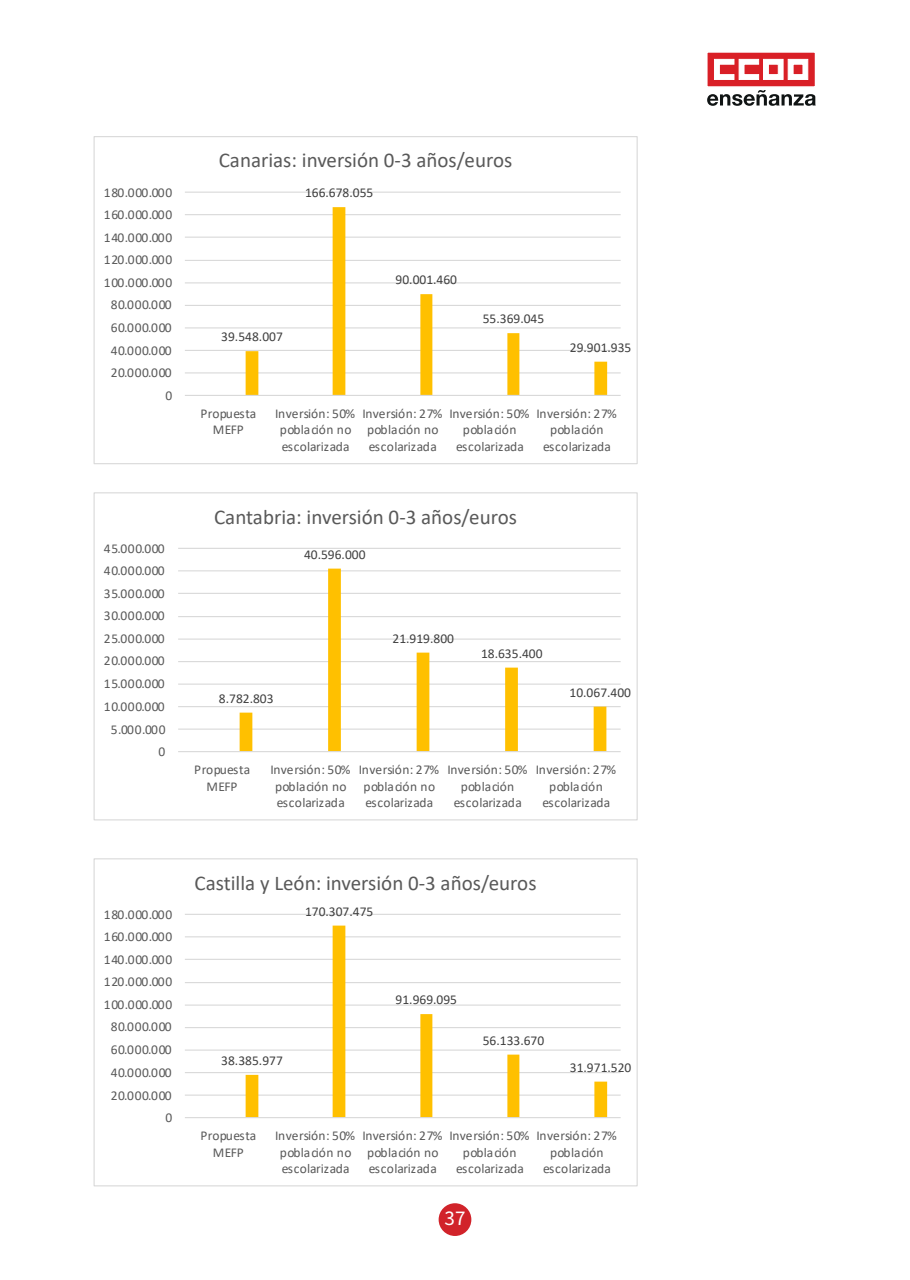
<style>
.page{position:relative;width:910px;height:1280px;background:#fff}
.page>*{position:absolute;margin:0;border:0;box-sizing:border-box;transform-origin:0 0}
.t1{font:21px "Calibri";color:#595959}
.t2{font:21px "Source Sans Pro";color:#fff}
.t3{font:13.5px/16.5px "Calibri";letter-spacing:-.005em;color:#595959;text-align:center}
.t4{font:13.5px "Calibri";letter-spacing:.03em;color:#595959}
.t5{font:13.5px "Calibri";color:#404040}
.t6{font:13.5px/16.5px "Calibri";color:#595959;text-align:center}
</style>
<div class="page">
<div style="left:439px;top:1203px;width:32px;height:33px;background:#d1232a;border-radius:50%"></div>
<div style="left:706px;top:51px;width:110px;height:37px;background:#d91f26;border:2px solid #fff"></div>
<svg style="left:714px;top:59px;width:95px;height:21px"></svg>
<svg style="left:707px;top:90px;width:109px;height:16px"></svg>
<hr style="left:185px;top:372px;width:436px;height:1px;background:#d9d9d9">
<hr style="left:185px;top:350px;width:436px;height:1px;background:#d9d9d9">
<hr style="left:185px;top:327px;width:436px;height:1px;background:#d9d9d9">
<hr style="left:185px;top:305px;width:436px;height:1px;background:#d9d9d9">
<hr style="left:185px;top:282px;width:436px;height:1px;background:#d9d9d9">
<hr style="left:185px;top:260px;width:436px;height:1px;background:#d9d9d9">
<hr style="left:185px;top:237px;width:436px;height:1px;background:#d9d9d9">
<hr style="left:185px;top:214px;width:436px;height:1px;background:#d9d9d9">
<hr style="left:185px;top:192px;width:436px;height:1px;background:#d9d9d9">
<svg style="left:246px;top:207px;width:361px;height:188px"></svg>
<hr style="left:185px;top:395px;width:436px;height:1px;background:#d9d9d9">
<hr style="left:178px;top:728px;width:443px;height:2px;background:#d9d9d9">
<hr style="left:178px;top:706px;width:443px;height:1px;background:#d9d9d9">
<hr style="left:178px;top:683px;width:443px;height:2px;background:#d9d9d9">
<hr style="left:178px;top:661px;width:443px;height:1px;background:#d9d9d9">
<hr style="left:178px;top:638px;width:443px;height:2px;background:#d9d9d9">
<hr style="left:178px;top:616px;width:443px;height:1px;background:#d9d9d9">
<hr style="left:178px;top:593px;width:443px;height:1px;background:#d9d9d9">
<hr style="left:178px;top:570px;width:443px;height:1px;background:#d9d9d9">
<hr style="left:178px;top:548px;width:443px;height:1px;background:#d9d9d9">
<svg style="left:240px;top:569px;width:366px;height:182px"></svg>
<hr style="left:178px;top:751px;width:443px;height:1px;background:#d9d9d9">
<hr style="left:185px;top:1094px;width:436px;height:2px;background:#d9d9d9">
<hr style="left:185px;top:1072px;width:436px;height:1px;background:#d9d9d9">
<hr style="left:185px;top:1049px;width:436px;height:2px;background:#d9d9d9">
<hr style="left:185px;top:1027px;width:436px;height:1px;background:#d9d9d9">
<hr style="left:185px;top:1004px;width:436px;height:2px;background:#d9d9d9">
<hr style="left:185px;top:982px;width:436px;height:1px;background:#d9d9d9">
<hr style="left:185px;top:959px;width:436px;height:1px;background:#d9d9d9">
<hr style="left:185px;top:936px;width:436px;height:1px;background:#d9d9d9">
<hr style="left:185px;top:914px;width:436px;height:1px;background:#d9d9d9">
<svg style="left:246px;top:925px;width:361px;height:192px"></svg>
<hr style="left:185px;top:1117px;width:436px;height:1px;background:#d9d9d9">
<p class="t3" style="left:104px;top:184px;width:70px">180.000.000</p>
<p class="t3" style="left:104px;top:206px;width:70px">160.000.000</p>
<p class="t3" style="left:104px;top:229px;width:70px">140.000.000</p>
<p class="t3" style="left:104px;top:251px;width:70px">120.000.000</p>
<p class="t3" style="left:104px;top:274px;width:70px">100.000.000</p>
<p class="t4" style="left:111px;top:295px;width:62px">80.000.000</p>
<p class="t4" style="left:111px;top:318px;width:62px">60.000.000</p>
<p class="t4" style="left:111px;top:341px;width:62px">40.000.000</p>
<p class="t4" style="left:111px;top:364px;width:62px">20.000.000</p>
<p class="t4" style="left:165px;top:386px;width:8px">0</p>
<p class="t4" style="left:104px;top:539px;width:62px">45.000.000</p>
<p class="t4" style="left:104px;top:561px;width:62px">40.000.000</p>
<p class="t4" style="left:104px;top:584px;width:62px">35.000.000</p>
<p class="t4" style="left:104px;top:606px;width:62px">30.000.000</p>
<p class="t4" style="left:104px;top:629px;width:62px">25.000.000</p>
<p class="t4" style="left:104px;top:651px;width:62px">20.000.000</p>
<p class="t4" style="left:104px;top:674px;width:62px">15.000.000</p>
<p class="t4" style="left:104px;top:697px;width:62px">10.000.000</p>
<p class="t4" style="left:111px;top:720px;width:56px">5.000.000</p>
<p class="t4" style="left:159px;top:742px;width:8px">0</p>
<p class="t1" style="left:219px;top:146px;width:295px">Canarias: inversión 0-3 años/euros</p>
<p class="t5" style="left:305px;top:184px;width:70px">166.678.055</p>
<p class="t5" style="left:221px;top:328px;width:63px">39.548.007</p>
<p class="t5" style="left:396px;top:271px;width:63px">90.001.460</p>
<p class="t5" style="left:483px;top:310px;width:63px">55.369.045</p>
<p class="t5" style="left:570px;top:338px;width:63px">29.901.935</p>
<p class="t6" style="left:200px;top:405px;width:57px">Propuesta<br>MEFP</p>
<p class="t3" style="left:275px;top:405px;width:82px">Inversión: 50% población no escolarizada</p>
<p class="t3" style="left:362px;top:405px;width:82px">Inversión: 27% población no escolarizada</p>
<p class="t3" style="left:449px;top:405px;width:82px">Inversión: 50% población escolarizada</p>
<p class="t3" style="left:537px;top:405px;width:82px">Inversión: 27% población escolarizada</p>
<p class="t1" style="left:214px;top:502px;width:304px">Cantabria: inversión 0-3 años/euros</p>
<p class="t5" style="left:219px;top:689px;width:56px">8.782.803</p>
<p class="t5" style="left:304px;top:545px;width:63px">40.596.000</p>
<p class="t5" style="left:393px;top:629px;width:63px">21.919.800</p>
<p class="t5" style="left:481px;top:644px;width:63px">18.635.400</p>
<p class="t5" style="left:570px;top:683px;width:63px">10.067.400</p>
<p class="t6" style="left:194px;top:761px;width:57px">Propuesta<br>MEFP</p>
<p class="t3" style="left:270px;top:761px;width:82px">Inversión: 50% población no escolarizada</p>
<p class="t3" style="left:359px;top:761px;width:82px">Inversión: 27% población no escolarizada</p>
<p class="t3" style="left:447px;top:761px;width:82px">Inversión: 50% población escolarizada</p>
<p class="t3" style="left:536px;top:761px;width:82px">Inversión: 27% población escolarizada</p>
<p class="t3" style="left:104px;top:906px;width:70px">180.000.000</p>
<p class="t3" style="left:104px;top:928px;width:70px">160.000.000</p>
<p class="t3" style="left:104px;top:951px;width:70px">140.000.000</p>
<p class="t3" style="left:104px;top:973px;width:70px">120.000.000</p>
<p class="t3" style="left:104px;top:996px;width:70px">100.000.000</p>
<p class="t4" style="left:111px;top:1017px;width:62px">80.000.000</p>
<p class="t4" style="left:111px;top:1040px;width:62px">60.000.000</p>
<p class="t4" style="left:111px;top:1063px;width:62px">40.000.000</p>
<p class="t4" style="left:111px;top:1086px;width:62px">20.000.000</p>
<p class="t4" style="left:165px;top:1108px;width:8px">0</p>
<p class="t1" style="left:195px;top:868px;width:343px">Castilla y León: inversión 0-3 años/euros</p>
<p class="t5" style="left:305px;top:902px;width:70px">170.307.475</p>
<p class="t5" style="left:221px;top:1051px;width:63px">38.385.977</p>
<p class="t5" style="left:396px;top:990px;width:63px">91.969.095</p>
<p class="t5" style="left:483px;top:1031px;width:63px">56.133.670</p>
<p class="t5" style="left:570px;top:1058px;width:63px">31.971.520</p>
<p class="t6" style="left:200px;top:1127px;width:57px">Propuesta<br>MEFP</p>
<p class="t3" style="left:275px;top:1127px;width:82px">Inversión: 50% población no escolarizada</p>
<p class="t3" style="left:362px;top:1127px;width:82px">Inversión: 27% población no escolarizada</p>
<p class="t3" style="left:449px;top:1127px;width:82px">Inversión: 50% población escolarizada</p>
<p class="t3" style="left:537px;top:1127px;width:82px">Inversión: 27% población escolarizada</p>
<h1 class="t2" style="left:445px;top:1204px;width:22px">37</h1>
</div>
